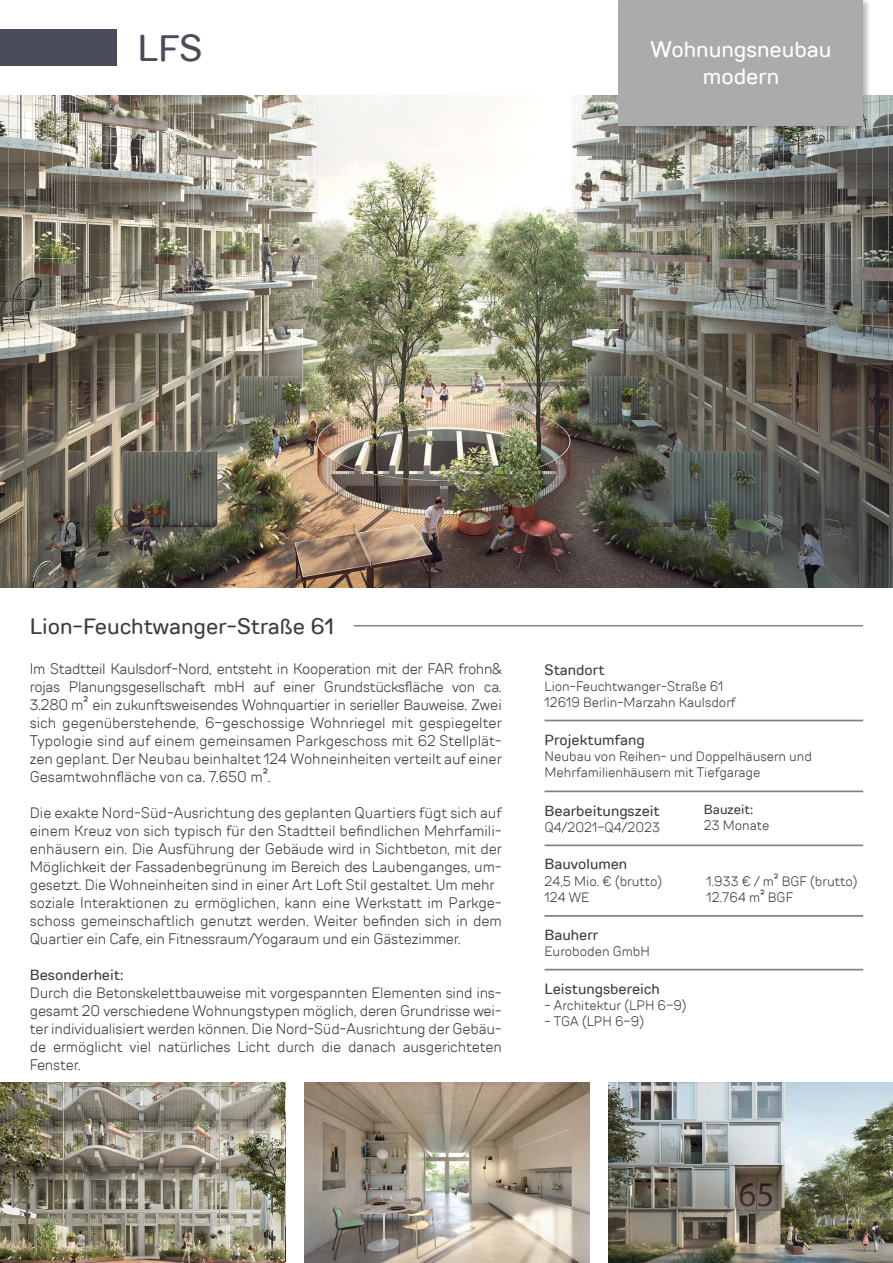
<style>
.page{position:relative;width:893px;height:1263px;background:#fff}
.page>*{position:absolute;margin:0;border:0;box-sizing:border-box;transform-origin:0 0}
.t1{font:500 37.5px "TT Rounds Neue";color:#4a4c59}
.t2{font:500 22.5px "TT Rounds Neue";color:#3e3e3f}
.t3{font:500 22.5px "TT Rounds Neue";color:#fff}
.Fließtext{font:300 15px/18px "TT Rounds Neue";letter-spacing:-.01em;color:#3e3e3f;text-align:justify}
.Fließtext-2{font:500 15px "TT Rounds Neue";color:#3e3e3f}
._8Pt_Legende{font:300 13.5px "TT Rounds Neue";color:#3e3e3f}
._8Pt_Legende-2{font:500 13.5px "TT Rounds Neue";color:#3e3e3f}
</style>
<div class="page">
<img style="left:0;top:96px;width:893px;height:492px">
<div style="left:0;top:30px;width:116px;height:36px;background:#4a4c59"></div>
<hr style="left:354px;top:625px;width:509px;height:1px;background:#848184">
<hr style="left:544px;top:720px;width:319px;height:1px;background:#848184">
<hr style="left:544px;top:790px;width:319px;height:2px;background:#848184">
<hr style="left:544px;top:844px;width:319px;height:2px;background:#848184">
<hr style="left:544px;top:915px;width:319px;height:2px;background:#848184">
<hr style="left:544px;top:969px;width:319px;height:1px;background:#848184">
<img style="left:608px;top:1082px;width:285px;height:181px">
<img style="left:305px;top:1082px;width:284px;height:181px">
<div style="left:617px;top:0;width:254px;height:133px;background:#231f20;opacity:.3"></div>
<div style="left:619px;top:0;width:244px;height:125px;background:#ababab"></div>
<img style="left:0;top:1082px;width:285px;height:181px">
<p class="t1" style="left:137px;top:23px;width:67px">LFS</p>
<p class="t3" style="left:650px;top:35px;width:182px">Wohnungsneubau</p>
<p class="t3" style="left:703px;top:62px;width:78px">modern</p>
<p class="t2" style="left:30px;top:611px;width:306px">Lion-Feuchtwanger-Straße 61</p>
<p class="Fließtext" style="left:30px;top:660px;width:473px">Im Stadtteil Kaulsdorf-Nord, entsteht in Kooperation mit der FAR frohn&amp; rojas Planungsgesellschaft mbH auf einer Grundstücksfläche von ca.<br>3.280 m² ein zukunftsweisendes Wohnquartier in serieller Bauweise. Zwei sich gegenüberstehende, 6-geschossige Wohnriegel mit gespiegelter Typologie sind auf einem gemeinsamen Parkgeschoss mit 62 Stellplät&shy;zen geplant. Der Neubau beinhaltet 124 Wohneinheiten verteilt auf einer Gesamtwohnfläche von ca. 7.650 m².</p>
<p class="Fließtext" style="left:30px;top:804px;width:473px">Die exakte Nord-Süd-Ausrichtung des geplanten Quartiers fügt sich auf einem Kreuz von sich typisch für den Stadtteil befindlichen Mehrfamili&shy;enhäusern ein. Die Ausführung der Gebäude wird in Sichtbeton, mit der Möglichkeit der Fassadenbegrünung im Bereich des Laubenganges, um&shy;gesetzt. Die Wohneinheiten sind in einer Art Loft Stil gestaltet. Um mehr</p>
<p class="Fließtext" style="left:30px;top:894px;width:473px">soziale Interaktionen zu ermöglichen, kann eine Werkstatt im Parkge&shy;schoss gemeinschaftlich genutzt werden. Weiter befinden sich in dem Quartier ein Cafe, ein Fitnessraum/Yogaraum und ein Gästezimmer.</p>
<p class="Fließtext-2" style="left:30px;top:965px;width:95px">Besonderheit:</p>
<p class="Fließtext" style="left:30px;top:984px;width:473px">Durch die Betonskelettbauweise mit vorgespannten Elementen sind ins&shy;gesamt 20 verschiedene Wohnungstypen möglich, deren Grundrisse wei&shy;ter individualisiert werden können. Die Nord-Süd-Ausrichtung der Gebäu&shy;de ermöglicht viel natürliches Licht durch die danach ausgerichteten Fenster.</p>
<p class="Fließtext-2" style="left:544px;top:979px;width:117px">Leistungsbereich</p>
<p class="Fließtext-2" style="left:544px;top:659px;width:62px">Standort</p>
<p class="_8Pt_Legende" style="left:544px;top:677px;width:180px">Lion-Feuchtwanger-Straße 61</p>
<p class="_8Pt_Legende" style="left:544px;top:693px;width:193px">12619 Berlin-Marzahn Kaulsdorf</p>
<p class="Fließtext-2" style="left:544px;top:730px;width:102px">Projektumfang</p>
<p class="_8Pt_Legende" style="left:544px;top:747px;width:269px">Neubau von Reihen- und Doppelhäusern und</p>
<p class="_8Pt_Legende" style="left:544px;top:763px;width:217px">Mehrfamilienhäusern mit Tiefgarage</p>
<p class="_8Pt_Legende-2" style="left:704px;top:800px;width:51px">Bauzeit:</p>
<p class="_8Pt_Legende" style="left:704px;top:817px;width:67px">23 Monate</p>
<p class="Fließtext-2" style="left:544px;top:800px;width:117px">Bearbeitungszeit</p>
<p class="_8Pt_Legende" style="left:544px;top:818px;width:117px">Q4/2021-Q4/2023</p>
<p class="Fließtext-2" style="left:544px;top:854px;width:84px">Bauvolumen</p>
<p class="_8Pt_Legende" style="left:544px;top:872px;width:119px">24,5 Mio. € (brutto)</p>
<p class="_8Pt_Legende" style="left:706px;top:872px;width:153px">1.933 € / m² BGF (brutto)</p>
<p class="_8Pt_Legende" style="left:544px;top:888px;width:46px">124 WE</p>
<p class="_8Pt_Legende" style="left:706px;top:888px;width:88px">12.764 m² BGF</p>
<p class="Fließtext-2" style="left:544px;top:925px;width:55px">Bauherr</p>
<p class="_8Pt_Legende" style="left:544px;top:943px;width:107px">Euroboden GmbH</p>
<p class="_8Pt_Legende" style="left:544px;top:996px;width:144px">- Architektur (LPH 6-9)</p>
<p class="_8Pt_Legende" style="left:544px;top:1013px;width:101px">- TGA (LPH 6-9)</p>
</div>
